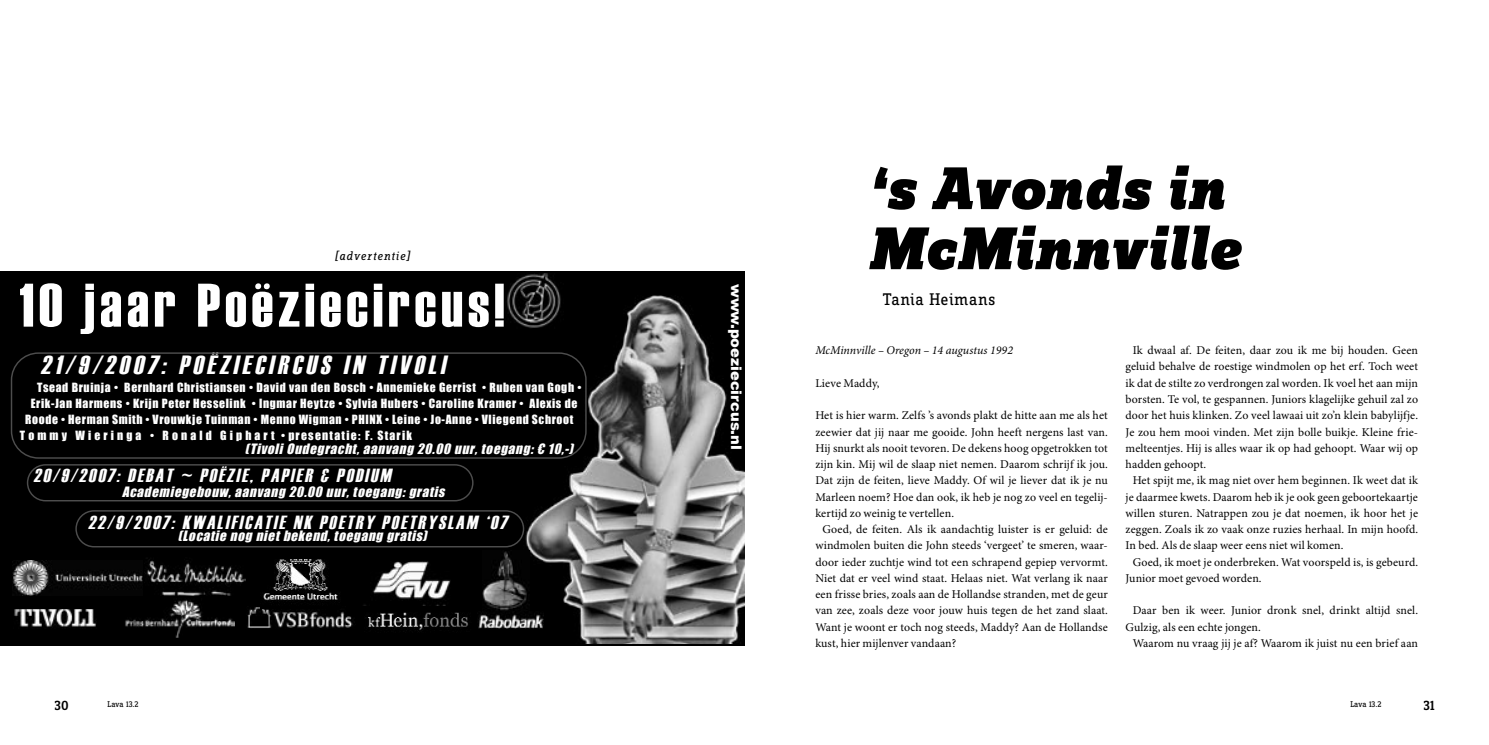
<style>
.page{position:relative;width:1489px;height:745px;background:#fff}
.page>*{position:absolute;margin:0;border:0;box-sizing:border-box;transform-origin:0 0}
.t1{font:italic 900 62.5px/60px "Zine Slab Dis";letter-spacing:.02em;color:#000}
.t2{font:61.25px "Haettenschweiler";letter-spacing:.08em;color:#fff}
.t3{font:italic 26.25px "Haettenschweiler";color:#fff}
.t4{font:italic 19px "Haettenschweiler";color:#fff}
.t5{font:17.5px "Zine Slab Dis";letter-spacing:.04em;color:#000}
.t6{font:900 14.62px "Arial";color:#fff}
.t7{font:500 14.38px "Zine Slab Dis";color:#000}
.t8{font:italic 13.12px "Impact";color:#fff}
.t9{font:italic 12.5px "Zine Slab Dis";letter-spacing:.07em;color:#000}
.t10{font:11.88px "Minion Pro";letter-spacing:.01em;color:#000}
.t11{font:italic 11.88px "Minion Pro";letter-spacing:.005em;color:#000}
.t12{font:11.62px "Impact";letter-spacing:.055em;color:#fff}
.t13{font:11.62px "Impact";letter-spacing:.27em;color:#fff}
.t14{font:8.75px "Zine Slab Dis";letter-spacing:-.02em;color:#000}
</style>
<div class="page">
<div style="left:0;top:271px;width:744px;height:372px;background:#000"></div>
<img style="left:514px;top:295px;width:230px;height:348px">
<img style="left:507px;top:273px;width:57px;height:55px">
<img style="left:247px;top:607px;width:106px;height:20px">
<img style="left:373px;top:561px;width:78px;height:38px">
<img style="left:145px;top:559px;width:100px;height:37px">
<img style="left:482px;top:549px;width:48px;height:79px">
<img style="left:478px;top:611px;width:65px;height:16px">
<img style="left:14px;top:609px;width:82px;height:18px">
<img style="left:368px;top:612px;width:100px;height:18px">
<img style="left:125px;top:600px;width:109px;height:37px">
<img style="left:13px;top:560px;width:129px;height:35px">
<img style="left:261px;top:559px;width:79px;height:49px">
<svg style="left:11px;top:352px;width:575px;height:106px"></svg>
<svg style="left:27px;top:464px;width:446px;height:37px"></svg>
<svg style="left:75px;top:510px;width:449px;height:37px"></svg>
<p class="t9" style="left:334px;top:249px;width:77px">[advertentie]</p>
<h2 class="t2" style="left:19px;top:263px;width:487px">10 jaar Poëziecircus!</h2>
<h3 class="t3" style="left:40px;top:347px;width:413px">21/9/2007: POËZIECIRCUS IN TIVOLI</h3>
<p class="t12" style="left:37px;top:378px;width:546px">Tsead Bruinja • Bernhard Christiansen • David van den Bosch • Annemieke Gerrist • Ruben van Gogh •</p>
<p class="t12" style="left:31px;top:394px;width:548px">Erik-Jan Harmens • Krijn Peter Hesselink • Ingmar Heytze • Sylvia Hubers • Caroline Kramer • Alexis de</p>
<p class="t12" style="left:25px;top:410px;width:549px">Roode • Herman Smith • Vrouwkje Tuinman • Menno Wigman • PHINX • Leine • Jo-Anne • Vliegend Schroot</p>
<p class="t13" style="left:20px;top:426px;width:394px">Tommy Wieringa • Ronald Giphart •presentatie: F. Starik</p>
<p class="t8" style="left:245px;top:438px;width:334px">(TivoliOudegracht,aanvang 20.00 uur,toegang:€ 10,-)</p>
<p class="t8" style="left:122px;top:482px;width:328px">Academiegebouw,aanvang 20.00 uur,toegang:gratis</p>
<p class="t8" style="left:178px;top:525px;width:255px">(Locatie nog nietbekend,toegang gratis)</p>
<h3 class="t4" style="left:33px;top:462px;width:364px">20/9/2007: DEBAT ~ POËZIE, PAPIER &amp; PODIUM</h3>
<h3 class="t4" style="left:88px;top:509px;width:425px">22/9/2007: KWALIFICATIE NK POETRY POETRYSLAM ‘07</h3>
<p class="t6" style="left:747px;top:283px;width:167px;rotate:90deg">www.poeziecircus.nl</p>
<h1 class="t1" style="left:868px;top:162px;width:373px">‘s Avonds in<br>McMinnville</h1>
<h3 class="t5" style="left:882px;top:291px;width:114px">Tania Heimans</h3>
<p class="t11" style="left:815px;top:343px;width:199px">McMinnville – Oregon – 14 augustus 1992</p>
<p class="t10" style="left:815px;top:375px;width:65px">Lieve Maddy,</p>
<p class="t10" style="left:815px;top:408px;width:294px">Het is hier warm. Zelfs ’s avonds plakt de hitte aan me als het</p>
<p class="t10" style="left:815px;top:424px;width:294px">zeewier dat jij naar me gooide. John heeft nergens last van.</p>
<p class="t10" style="left:815px;top:440px;width:294px">Hij snurkt als nooit tevoren. De dekens hoog opgetrokken tot</p>
<p class="t10" style="left:815px;top:457px;width:294px">zijn kin. Mij wil de slaap niet nemen. Daarom schrijf ik jou.</p>
<p class="t10" style="left:815px;top:473px;width:294px">Dat zijn de feiten, lieve Maddy. Of wil je liever dat ik je nu</p>
<p class="t10" style="left:815px;top:489px;width:294px">Marleen noem? Hoe dan ook, ik heb je nog zo veel en tegelij-</p>
<p class="t10" style="left:815px;top:505px;width:140px">kertijd zo weinig te vertellen.</p>
<p class="t10" style="left:822px;top:522px;width:287px">Goed, de feiten. Als ik aandachtig luister is er geluid: de</p>
<p class="t10" style="left:815px;top:538px;width:294px">windmolen buiten die John steeds ‘vergeet’ te smeren, waar-</p>
<p class="t10" style="left:815px;top:554px;width:294px">door ieder zuchtje wind tot een schrapend gepiep vervormt.</p>
<p class="t10" style="left:815px;top:570px;width:294px">Niet dat er veel wind staat. Helaas niet. Wat verlang ik naar</p>
<p class="t10" style="left:815px;top:587px;width:294px">een frisse bries, zoals aan de Hollandse stranden, met de geur</p>
<p class="t10" style="left:815px;top:603px;width:294px">van zee, zoals deze voor jouw huis tegen de het zand slaat.</p>
<p class="t10" style="left:815px;top:619px;width:294px">Want je woont er toch nog steeds, Maddy? Aan de Hollandse</p>
<p class="t10" style="left:815px;top:635px;width:142px">kust, hier mijlenver vandaan?</p>
<p class="t10" style="left:1132px;top:343px;width:287px">Ik dwaal af. De feiten, daar zou ik me bij houden. Geen</p>
<p class="t10" style="left:1125px;top:359px;width:294px">geluid behalve de roestige windmolen op het erf. Toch weet</p>
<p class="t10" style="left:1125px;top:375px;width:294px">ik dat de stilte zo verdrongen zal worden. Ik voel het aan mijn</p>
<p class="t10" style="left:1125px;top:392px;width:294px">borsten. Te vol, te gespannen. Juniors klagelijke gehuil zal zo</p>
<p class="t10" style="left:1125px;top:408px;width:294px">door het huis klinken. Zo veel lawaai uit zo’n klein babylijfje.</p>
<p class="t10" style="left:1125px;top:424px;width:294px">Je zou hem mooi vinden. Met zijn bolle buikje. Kleine frie-</p>
<p class="t10" style="left:1125px;top:440px;width:294px">melteentjes. Hij is alles waar ik op had gehoopt. Waar wij op</p>
<p class="t10" style="left:1125px;top:457px;width:82px">hadden gehoopt.</p>
<p class="t10" style="left:1132px;top:473px;width:287px">Het spijt me, ik mag niet over hem beginnen. Ik weet dat ik</p>
<p class="t10" style="left:1125px;top:489px;width:294px">je daarmee kwets. Daarom heb ik je ook geen geboortekaartje</p>
<p class="t10" style="left:1125px;top:505px;width:294px">willen sturen. Natrappen zou je dat noemen, ik hoor het je</p>
<p class="t10" style="left:1125px;top:522px;width:294px">zeggen. Zoals ik zo vaak onze ruzies herhaal. In mijn hoofd.</p>
<p class="t10" style="left:1125px;top:538px;width:219px">In bed. Als de slaap weer eens niet wil komen.</p>
<p class="t10" style="left:1132px;top:554px;width:287px">Goed, ik moet je onderbreken. Wat voorspeld is, is gebeurd.</p>
<p class="t10" style="left:1125px;top:570px;width:138px">Junior moet gevoed worden.</p>
<p class="t10" style="left:1132px;top:603px;width:287px">Daar ben ik weer. Junior dronk snel, drinkt altijd snel.</p>
<p class="t10" style="left:1125px;top:619px;width:137px">Gulzig, als een echte jongen.</p>
<p class="t10" style="left:1132px;top:635px;width:287px">Waarom nu vraag jij je af? Waarom ik juist nu een brief aan</p>
<p class="t7" style="left:54px;top:698px;width:16px">30</p>
<p class="t14" style="left:108px;top:699px;width:32px">Lava 13.2</p>
<p class="t7" style="left:1423px;top:698px;width:12px">31</p>
<p class="t14" style="left:1350px;top:699px;width:32px">Lava 13.2</p>
</div>
